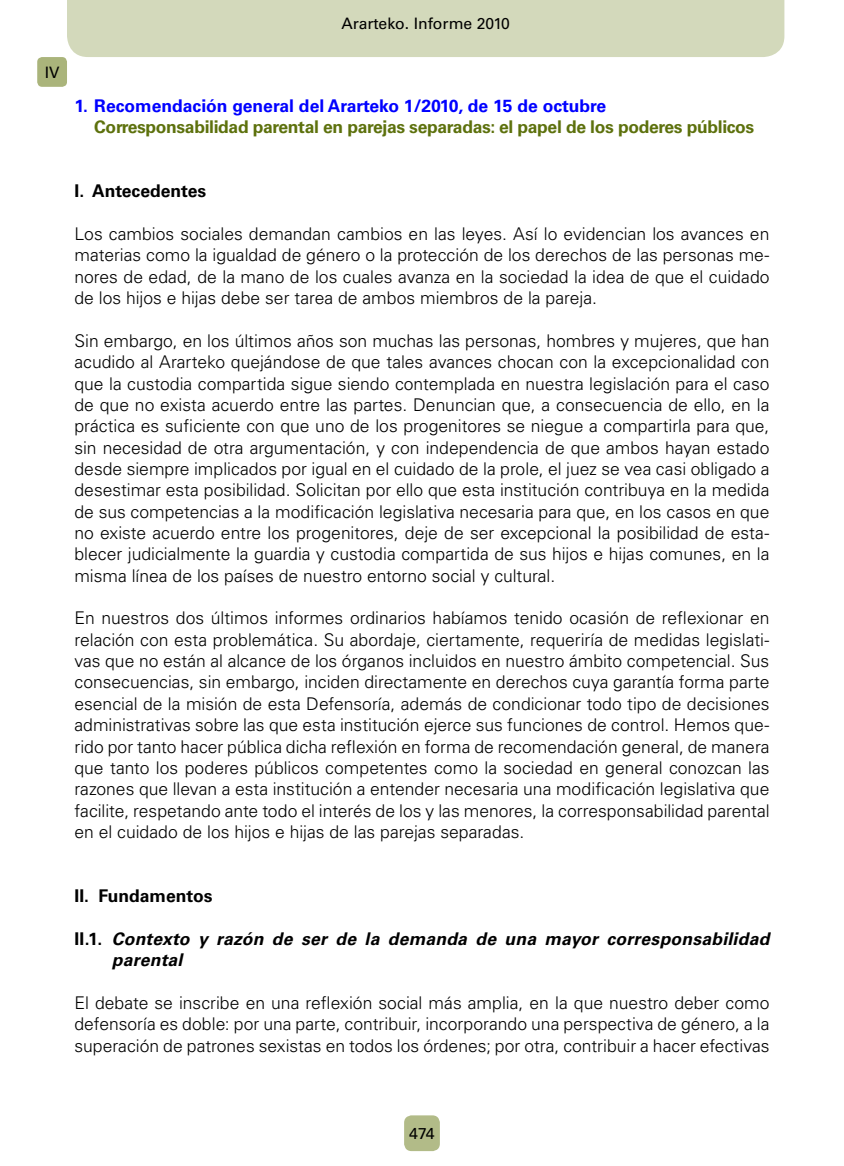
<style>
.page{position:relative;width:844px;height:1166px;background:#fff}
.page>*{position:absolute;margin:0;border:0;box-sizing:border-box;transform-origin:0 0}
.t1{font:300 17.5px/21.3px "Univers LT Std";color:#000;text-align:justify}
.t2{font:700 17.5px "Univers LT Std";letter-spacing:-.02em;color:#5d710d}
.t3{font:italic 700 17.5px/21.3px "Univers LT Std";letter-spacing:.01em;color:#000}
.t4{font:700 17.5px "Univers LT Std";color:#00f}
.t5{font:700 17.5px "Univers LT Std";color:#000}
.t6{font:15.75px "Univers LT Std";color:#000}
.s1{font-style:normal}
</style>
<div class="page">
<div style="left:67px;top:0;width:717px;height:57px;background:#d3d9bb"></div>
<div style="left:37px;top:57px;width:30px;height:30px;background:#aab47b;border-radius:5px"></div>
<div style="left:404px;top:1115px;width:36px;height:36px;background:#b2bb88;border-radius:7px"></div>
<p class="t6" style="left:45px;top:63px;width:16px">IV</p>
<p class="t6" style="left:341px;top:14px;width:170px">Ararteko. Informe 2010</p>
<p class="t4" style="left:74px;top:95px;width:533px">1. Recomendación general del Ararteko 1/2010, de 15 de octubre</p>
<p class="t2" style="left:94px;top:117px;width:661px">Corresponsabilidad parental en parejas separadas: el papel de los poderes públicos</p>
<p class="t5" style="left:74px;top:181px;width:133px">I. Antecedentes</p>
<p class="t1" style="left:74px;top:223px;width:696px">Los cambios sociales demandan cambios en las leyes. Así lo evidencian los avances en materias como la igualdad de género o la protección de los derechos de las personas me&shy;nores de edad, de la mano de los cuales avanza en la sociedad la idea de que el cuidado de los hijos e hijas debe ser tarea de ambos miembros de la pareja.</p>
<p class="t1" style="left:74px;top:330px;width:696px">Sin embargo, en los últimos años son muchas las personas, hombres y mujeres, que han acudido al Ararteko quejándose de que tales avances chocan con la excepcionalidad con que la custodia compartida sigue siendo contemplada en nuestra legislación para el caso de que no exista acuerdo entre las partes. Denuncian que, a consecuencia de ello, en la práctica es suficiente con que uno de los progenitores se niegue a compartirla para que, sin necesidad de otra argumentación, y con independencia de que ambos hayan estado desde siempre implicados por igual en el cuidado de la prole, el juez se vea casi obligado a desestimar esta posibilidad. Solicitan por ello que esta institución contribuya en la medida de sus competencias a la modificación legislativa necesaria para que, en los casos en que no existe acuerdo entre los progenitores, deje de ser excepcional la posibilidad de esta&shy;blecer judicialmente la guardia y custodia compartida de sus hijos e hijas comunes, en la misma línea de los países de nuestro entorno social y cultural.</p>
<p class="t1" style="left:74px;top:607px;width:696px">En nuestros dos últimos informes ordinarios habíamos tenido ocasión de reflexionar en relación con esta problemática. Su abordaje, ciertamente, requeriría de medidas legislati&shy;vas que no están al alcance de los órganos incluidos en nuestro ámbito competencial. Sus consecuencias, sin embargo, inciden directamente en derechos cuya garantía forma parte esencial de la misión de esta Defensoría, además de condicionar todo tipo de decisiones administrativas sobre las que esta institución ejerce sus funciones de control. Hemos que&shy;rido por tanto hacer pública dicha reflexión en forma de recomendación general, de manera que tanto los poderes públicos competentes como la sociedad en general conozcan las razones que llevan a esta institución a entender necesaria una modificación legislativa que facilite, respetando ante todo el interés de los y las menores, la corresponsabilidad parental en el cuidado de los hijos e hijas de las parejas separadas.</p>
<p class="t5" style="left:74px;top:885px;width:139px">II. Fundamentos</p>
<p class="t3" style="left:112px;top:928px;width:658px;text-indent:-37px"><span class="s1">II.1.</span> Contexto y razón de ser de la demanda de una mayor corresponsabilidad parental</p>
<p class="t1" style="left:74px;top:992px;width:696px">El debate se inscribe en una reflexión social más amplia, en la que nuestro deber como defensoría es doble: por una parte, contribuir, incorporando una perspectiva de género, a la superación de patrones sexistas en todos los órdenes; por otra, contribuir a hacer efectivas</p>
<p class="t6" style="left:409px;top:1124px;width:27px">474</p>
</div>
